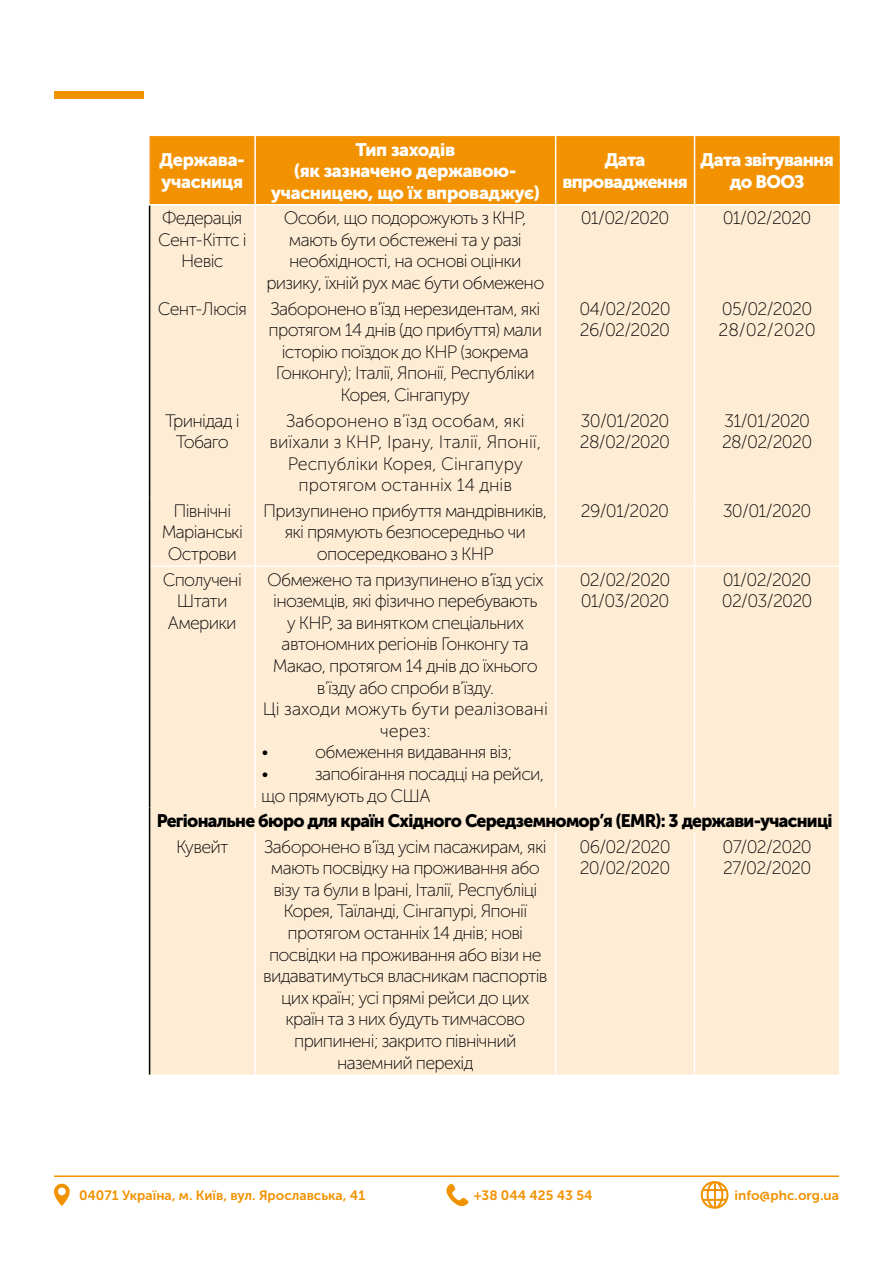
<style>
.page{position:relative;width:893px;height:1263px;background:#fff}
.page>*{position:absolute;margin:0;border:0;box-sizing:border-box;transform-origin:0 0}
.t1{font:18px/21.6px "Museo Sans Cyrl 100";letter-spacing:-.04em;color:#000;text-align:center}
.t2{font:18px/21.6px "Museo Sans Cyrl 100";color:#000;text-align:center}
.t3{font:18px/21.6px "Museo Sans Cyrl 900";letter-spacing:-.02em;color:#fff}
.t4{font:18px "Museo Sans Cyrl 900";letter-spacing:-.04em;color:#000}
.t5{font:18px/21.6px "Museo Sans Cyrl 900";letter-spacing:-.04em;color:#fff;text-align:center}
.t6{font:18px/21.6px "Museo Sans Cyrl 100";letter-spacing:-.02em;color:#000}
.t7{font:13.5px "Museo Sans Cyrl 700";color:#f19201}
</style>
<div class="page">
<hr style="left:54px;top:1175px;width:785px;height:2px;background:#f19201">
<svg style="left:701px;top:1181px;width:27px;height:28px"></svg>
<svg style="left:54px;top:1184px;width:16px;height:22px"></svg>
<svg style="left:446px;top:1183px;width:23px;height:23px"></svg>
<div style="left:54px;top:91px;width:90px;height:8px;background:#f19201"></div>
<div style="left:150px;top:136px;width:690px;height:68px;background:#f39200"></div>
<div style="left:150px;top:206px;width:689px;height:868px;background:#feecd5"></div>
<hr style="left:254px;top:136px;width:2px;height:68px;background:#fff">
<hr style="left:555px;top:136px;width:1px;height:68px;background:#fff">
<hr style="left:694px;top:136px;width:1px;height:68px;background:#fff">
<hr style="left:150px;top:565px;width:105px;height:2px;background:#fff">
<hr style="left:255px;top:565px;width:301px;height:2px;background:#fff">
<hr style="left:556px;top:565px;width:138px;height:2px;background:#fff">
<hr style="left:694px;top:565px;width:146px;height:2px;background:#fff">
<hr style="left:149px;top:206px;width:1px;height:89px;background:#000">
<hr style="left:149px;top:295px;width:1px;height:112px;background:#000">
<hr style="left:149px;top:407px;width:1px;height:90px;background:#000">
<hr style="left:149px;top:497px;width:1px;height:69px;background:#000">
<hr style="left:149px;top:566px;width:1px;height:241px;background:#000">
<svg style="left:149px;top:807px;width:1px;height:26px"></svg>
<hr style="left:149px;top:833px;width:1px;height:241px;background:#000">
<hr style="left:254px;top:206px;width:2px;height:89px;background:#fff">
<hr style="left:254px;top:295px;width:2px;height:112px;background:#fff">
<hr style="left:555px;top:206px;width:1px;height:89px;background:#fff">
<hr style="left:555px;top:295px;width:1px;height:112px;background:#fff">
<hr style="left:694px;top:206px;width:1px;height:89px;background:#fff">
<hr style="left:694px;top:295px;width:1px;height:112px;background:#fff">
<hr style="left:254px;top:407px;width:2px;height:90px;background:#fff">
<hr style="left:555px;top:407px;width:1px;height:90px;background:#fff">
<hr style="left:694px;top:407px;width:1px;height:90px;background:#fff">
<hr style="left:254px;top:497px;width:2px;height:68px;background:#fff">
<hr style="left:555px;top:497px;width:1px;height:68px;background:#fff">
<hr style="left:694px;top:497px;width:1px;height:68px;background:#fff">
<hr style="left:254px;top:567px;width:2px;height:240px;background:#fff">
<hr style="left:254px;top:833px;width:2px;height:241px;background:#fff">
<hr style="left:555px;top:567px;width:1px;height:240px;background:#fff">
<hr style="left:555px;top:833px;width:1px;height:241px;background:#fff">
<hr style="left:694px;top:567px;width:1px;height:240px;background:#fff">
<hr style="left:694px;top:833px;width:1px;height:241px;background:#fff">
<p class="t3" style="left:160px;top:149px;width:87px">Держава&shy;учасниця</p>
<p class="t3" style="left:271px;top:138px;width:270px;text-align:center">Тип заходів<br>(як зазначено державою&shy;учасницею, що їх впроваджує)</p>
<p class="t5" style="left:562px;top:149px;width:127px">Дата впровадження</p>
<p class="t5" style="left:701px;top:149px;width:135px">Дата звітування до ВООЗ</p>
<p class="t1" style="left:158px;top:208px;width:90px">Федерація<br>Сент-Кіттс і<br>Невіс</p>
<p class="t1" style="left:266px;top:208px;width:279px">Особи, що подорожують з КНР, мають бути обстежені та у разі необхідності, на основі оцінки ризику, їхній рух має бути обмежено</p>
<p class="t1" style="left:581px;top:208px;width:90px">01/02/2020</p>
<p class="t1" style="left:723px;top:208px;width:90px">01/02/2020</p>
<p class="t1" style="left:158px;top:298px;width:91px">Сент-Люсія</p>
<p class="t1" style="left:269px;top:298px;width:275px">Заборонено в’їзд нерезидентам, які протягом 14 днів (до прибуття) мали історію поїздок до КНР (зокрема<br>Гонконгу); Італії, Японії, Республіки<br>Корея, Сінгапуру</p>
<p class="t1" style="left:579px;top:298px;width:93px;text-align:left">04/02/2020<br>26/02/2020</p>
<p class="t6" style="left:718px;top:298px;width:99px">05/02/2020<br>28/02/2020</p>
<p class="t1" style="left:165px;top:410px;width:76px">Тринідад і<br>Тобаго</p>
<p class="t2" style="left:270px;top:410px;width:273px">Заборонено в’їзд особам, які виїхали з КНР, Ірану, Італії, Японії,<br>Республіки Корея, Сінгапуру протягом останніх 14 днів</p>
<p class="t1" style="left:580px;top:410px;width:92px;text-align:left">30/01/2020<br>28/02/2020</p>
<p class="t1" style="left:722px;top:410px;width:92px;text-align:left">31/01/2020<br>28/02/2020</p>
<p class="t1" style="left:162px;top:500px;width:83px">Північні<br>Маріанські<br>Острови</p>
<p class="t1" style="left:263px;top:500px;width:286px">Призупинено прибуття мандрівників, які прямують безпосередньо чи опосередковано з КНР</p>
<p class="t1" style="left:581px;top:500px;width:90px">29/01/2020</p>
<p class="t1" style="left:723px;top:500px;width:90px">30/01/2020</p>
<p class="t1" style="left:163px;top:569px;width:81px">Сполучені<br>Штати<br>Америки</p>
<p class="t1" style="left:267px;top:569px;width:278px">Обмежено та призупинено в’їзд усіх</p>
<p class="t1" style="left:580px;top:569px;width:92px;text-align:left">02/02/2020<br>01/03/2020</p>
<p class="t1" style="left:722px;top:569px;width:92px;text-align:left">01/02/2020<br>02/03/2020</p>
<p class="t1" style="left:273px;top:590px;width:266px">іноземців, які фізично перебувають</p>
<p class="t1" style="left:287px;top:612px;width:239px">у КНР, за винятком спеціальних</p>
<p class="t1" style="left:282px;top:634px;width:249px">автономних регіонів Гонконгу та</p>
<p class="t1" style="left:273px;top:655px;width:266px">Макао, протягом 14 днів до їхнього</p>
<p class="t1" style="left:317px;top:677px;width:179px">в’їзду або спроби в’їзду.</p>
<p class="t2" style="left:263px;top:698px;width:286px">Ці заходи можуть бути реалізовані</p>
<p class="t1" style="left:380px;top:720px;width:52px">через:</p>
<p class="t1" style="left:261px;top:742px;width:9px">•</p>
<p class="t1" style="left:315px;top:742px;width:199px">обмеження видавання віз;</p>
<p class="t1" style="left:261px;top:763px;width:9px">•</p>
<p class="t1" style="left:261px;top:763px;width:285px;text-align:left;text-indent:54px">запобігання посадці на рейси, що прямують до США</p>
<p class="t4" style="left:157px;top:810px;width:677px">Регіональне бюро для країн Східного Середземномор’я (EMR): 3 держави-учасниці</p>
<p class="t1" style="left:176px;top:836px;width:54px">Кувейт</p>
<p class="t1" style="left:263px;top:836px;width:286px">Заборонено в’їзд усім пасажирам, які мають посвідку на проживання або візу та були в Ірані, Італії, Республіці<br>Корея, Таїланді, Сінгапурі, Японії протягом останніх 14 днів; нові посвідки на проживання або візи не видаватимуться власникам паспортів цих країн; усі прямі рейси до цих країн та з них будуть тимчасово припинені; закрито північний наземний перехід</p>
<p class="t1" style="left:579px;top:836px;width:93px;text-align:left">06/02/2020<br>20/02/2020</p>
<p class="t1" style="left:722px;top:836px;width:91px;text-align:left">07/02/2020<br>27/02/2020</p>
<p class="t7" style="left:79px;top:1188px;width:288px">04071 Україна, м. Київ, вул. Ярославська, 41</p>
<p class="t7" style="left:474px;top:1188px;width:120px">+38 044 425 43 54</p>
<p class="t7" style="left:735px;top:1188px;width:106px">info@phc.org.ua</p>
</div>
